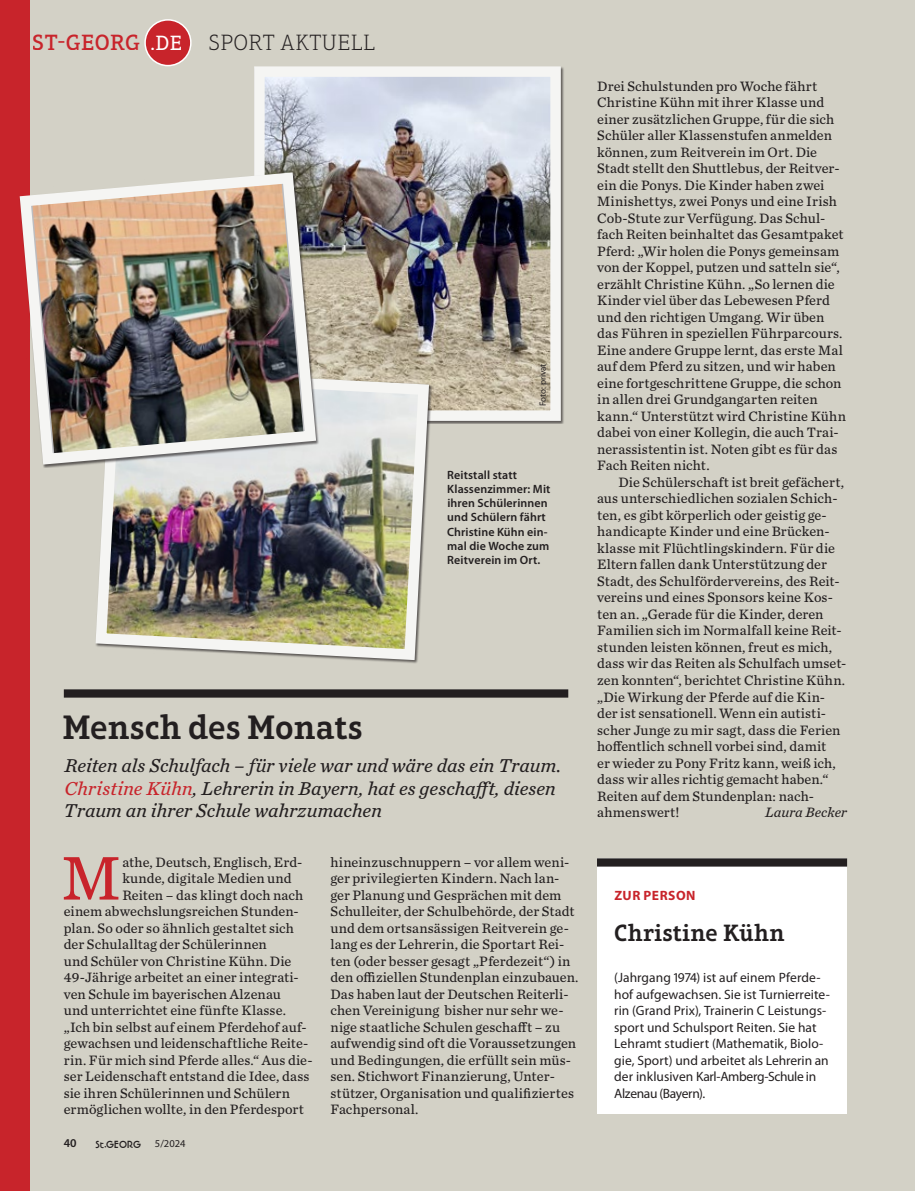
<style>
.page{position:relative;width:915px;height:1191px;background:#fff}
.page>*{position:absolute;margin:0;border:0;box-sizing:border-box;transform-origin:0 0}
.Lauftext_Chronicle_m{font:64.35px "Chronicle Text G3";color:#c8242b}
.t1{font:600 34.5px "Aptifer Slab LT Pro";color:#231f20}
.Kasten__Headline{font:600 24px "Aptifer Slab LT Pro";letter-spacing:.01em;color:#231f20}
.t2{font:100 22.5px "Aptifer Slab LT Pro";letter-spacing:.025em;color:#231f20}
.Vorspann{font:italic 19.5px/22.5px "Chronicle Text G3";letter-spacing:.005em;color:#231f20}
.Lauftext_Chronicle_m-2{font:14.25px/16.5px "Chronicle Text G3";letter-spacing:.005em;color:#231f20}
.Lauftext_Chronicle_m-3{font:italic 14.25px "Chronicle Text G3";letter-spacing:.005em;color:#231f20}
.Notizen___Meldungen{font:13.5px/16.5px "Myriad Pro";color:#231f20}
.Kasten__Rotes_Dachwo{font:700 13.5px "Myriad Pro";letter-spacing:.04em;color:#c8242b}
.BU{font:600 12px/14.2px "Myriad Pro";letter-spacing:.01em;color:#231f20}
.t3{font:700 10.5px "Banjoman Text Com";letter-spacing:-.01em;color:#231f20}
.t4{font:10.5px "Myriad Pro";color:#231f20}
.t5{font:9px "Myriad Pro";color:#231f20}
.s1{font-weight:500;color:#c8242b}
.s2{font-weight:400;font-size:21px;color:#fff}
.s3{color:#c8242b}
</style>
<div class="page">
<div style="left:0;top:0;width:914px;height:1191px;background:#d3d1c6"></div>
<img style="left:265px;top:77px;width:284px;height:333px">
<div style="left:254px;top:66px;width:306px;height:355px;border:10px solid #f5f5f3"></div>
<div style="left:0;top:0;width:30px;height:1191px;background:#c8242b"></div>
<div style="left:145px;top:20px;width:46px;height:46px;background:#c8242b;border-radius:50%"></div>
<div style="left:144px;top:19px;width:47px;height:47px;border:2px solid #fff;border-radius:50%"></div>
<img style="left:95px;top:362px;width:339px;height:301px">
<div style="left:597px;top:858px;width:249px;height:256px;background:#fff"></div>
<div style="left:596px;top:858px;width:250px;height:8px;background:#231f20"></div>
<div style="left:64px;top:689px;width:504px;height:8px;background:#231f20"></div>
<img style="left:19px;top:167px;width:303px;height:303px">
<p class="t2" style="left:33px;top:29px;width:343px"><span class="s1">ST-GEORG</span> <span class="s2">.DE</span> SPORT AKTUELL</p>
<p class="t5" style="left:537px;top:406px;width:44px;rotate:-90deg">Foto: privat</p>
<p class="BU" style="left:447px;top:467px;width:105px">Reitstall statt<br>Klassenzimmer: Mit ihren Schülerinnen und Schülern fährt<br>Christine Kühn ein&shy;mal die Woche zum<br>Reitverein im Ort.</p>
<p class="t1" style="left:62px;top:707px;width:302px">Mensch des Monats</p>
<p class="Vorspann" style="left:64px;top:753px;width:499px">Reiten als Schulfach – für viele war und wäre das ein Traum.<br><span class="s3">Christine Kühn</span>, Lehrerin in Bayern, hat es geschafft, diesen<br>Traum an ihrer Schule wahrzumachen</p>
<p class="Lauftext_Chronicle_m" style="left:61px;top:829px;width:61px">M</p>
<p class="Lauftext_Chronicle_m-2" style="left:122px;top:852px;width:181px">athe, Deutsch, Englisch, Erd-</p>
<p class="Lauftext_Chronicle_m-2" style="left:122px;top:869px;width:171px">kunde, digitale Medien und</p>
<p class="Lauftext_Chronicle_m-2" style="left:122px;top:885px;width:182px">Reiten – das klingt doch nach</p>
<p class="Lauftext_Chronicle_m-2" style="left:64px;top:902px;width:236px">einem abwechslungsreichen Stunden-</p>
<p class="Lauftext_Chronicle_m-2" style="left:64px;top:918px;width:232px">plan. So oder so ähnlich gestaltet sich</p>
<p class="Lauftext_Chronicle_m-2" style="left:64px;top:935px;width:204px">der Schulalltag der Schülerinnen</p>
<p class="Lauftext_Chronicle_m-2" style="left:64px;top:951px;width:229px">und Schüler von Christine Kühn. Die</p>
<p class="Lauftext_Chronicle_m-2" style="left:64px;top:968px;width:236px">49-Jährige arbeitet an einer integrati-</p>
<p class="Lauftext_Chronicle_m-2" style="left:64px;top:984px;width:218px">ven Schule im bayerischen Alzenau</p>
<p class="Lauftext_Chronicle_m-2" style="left:64px;top:1001px;width:223px">und unterrichtet eine fünfte Klasse.</p>
<p class="Lauftext_Chronicle_m-2" style="left:64px;top:1017px;width:244px">„Ich bin selbst auf einem Pferdehof auf-</p>
<p class="Lauftext_Chronicle_m-2" style="left:64px;top:1034px;width:246px">gewachsen und leidenschaftliche Reite-</p>
<p class="Lauftext_Chronicle_m-2" style="left:64px;top:1050px;width:250px">rin. Für mich sind Pferde alles.“ Aus die-</p>
<p class="Lauftext_Chronicle_m-2" style="left:64px;top:1067px;width:247px">ser Leidenschaft entstand die Idee, dass</p>
<p class="Lauftext_Chronicle_m-2" style="left:64px;top:1083px;width:228px">sie ihren Schülerinnen und Schülern</p>
<p class="Lauftext_Chronicle_m-2" style="left:64px;top:1100px;width:242px">ermöglichen wollte, in den Pferdesport</p>
<p class="BU" style="left:64px;top:1135px;width:14px">40</p>
<p class="t3" style="left:95px;top:1137px;width:47px">St.GEORG</p>
<p class="t4" style="left:155px;top:1137px;width:32px">5/2024</p>
<p class="Lauftext_Chronicle_m-2" style="left:330px;top:852px;width:249px">hineinzuschnuppern – vor allem weni&shy;ger privilegierten Kindern. Nach lan&shy;ger Planung und Gesprächen mit dem Schulleiter, der Schulbehörde, der Stadt und dem ortsansässigen Reitverein ge&shy;lang es der Lehrerin, die Sportart Rei&shy;ten (oder besser gesagt „Pferdezeit“) in den offiziellen Stundenplan einzubauen.<br>Das haben laut der Deutschen Reiterli&shy;chen Vereinigung bisher nur sehr we&shy;nige staatliche Schulen geschafft – zu aufwendig sind oft die Voraussetzungen und Bedingungen, die erfüllt sein müs&shy;sen. Stichwort Finanzierung, Unter&shy;stützer, Organisation und qualifiziertes Fachpersonal.</p>
<p class="Lauftext_Chronicle_m-2" style="left:597px;top:77px;width:250px">Drei Schulstunden pro Woche fährt Christine Kühn mit ihrer Klasse und einer zusätzlichen Gruppe, für die sich Schüler aller Klassenstufen anmelden können, zum Reitverein im Ort. Die Stadt stellt den Shuttlebus, der Reitver&shy;ein die Ponys. Die Kinder haben zwei Minishettys, zwei Ponys und eine Irish Cob-Stute zur Verfügung. Das Schul&shy;fach Reiten beinhaltet das Gesamtpaket Pferd: „Wir holen die Ponys gemeinsam von der Koppel, putzen und satteln sie“, erzählt Christine Kühn. „So lernen die Kinder viel über das Lebewesen Pferd und den richtigen Umgang. Wir üben das Führen in speziellen Führparcours.<br>Eine andere Gruppe lernt, das erste Mal auf dem Pferd zu sitzen, und wir haben eine fortgeschrittene Gruppe, die schon in allen drei Grundgangarten reiten kann.“ Unterstützt wird Christine Kühn dabei von einer Kollegin, die auch Trai&shy;nerassistentin ist. Noten gibt es für das Fach Reiten nicht.</p>
<p class="Lauftext_Chronicle_m-2" style="left:597px;top:473px;width:250px;text-indent:21px">Die Schülerschaft ist breit gefächert, aus unterschiedlichen sozialen Schich&shy;ten, es gibt körperlich oder geistig ge&shy;handicapte Kinder und eine Brücken&shy;klasse mit Flüchtlingskindern. Für die Eltern fallen dank Unterstützung der Stadt, des Schulfördervereins, des Reit&shy;vereins und eines Sponsors keine Kos&shy;ten an. „Gerade für die Kinder, deren Familien sich im Normalfall keine Reit&shy;stunden leisten können, freut es mich, dass wir das Reiten als Schulfach umset&shy;zen konnten“, berichtet Christine Kühn. „Die Wirkung der Pferde auf die Kin&shy;der ist sensationell. Wenn ein autisti&shy;scher Junge zu mir sagt, dass die Ferien hoffentlich schnell vorbei sind, damit<br>er wieder zu Pony Fritz kann, weiß ich, dass wir alles richtig gemacht haben.“ Reiten auf dem Stundenplan: nach&shy;ahmenswert!</p>
<p class="Lauftext_Chronicle_m-3" style="left:765px;top:801px;width:83px">Laura Becker</p>
<p class="Kasten__Rotes_Dachwo" style="left:614px;top:886px;width:83px">ZUR PERSON</p>
<p class="Kasten__Headline" style="left:614px;top:918px;width:172px">Christine Kühn</p>
<p class="Notizen___Meldungen" style="left:614px;top:969px;width:217px">(Jahrgang 1974) ist auf einem Pferde&shy;hof aufgewachsen. Sie ist Turnierreite&shy;rin (Grand Prix), Trainerin C Leistungs&shy;sport und Schulsport Reiten. Sie hat Lehramt studiert (Mathematik, Biolo&shy;gie, Sport) und arbeitet als Lehrerin an der inklusiven Karl-Amberg-Schule in Alzenau (Bayern).</p>
</div>
